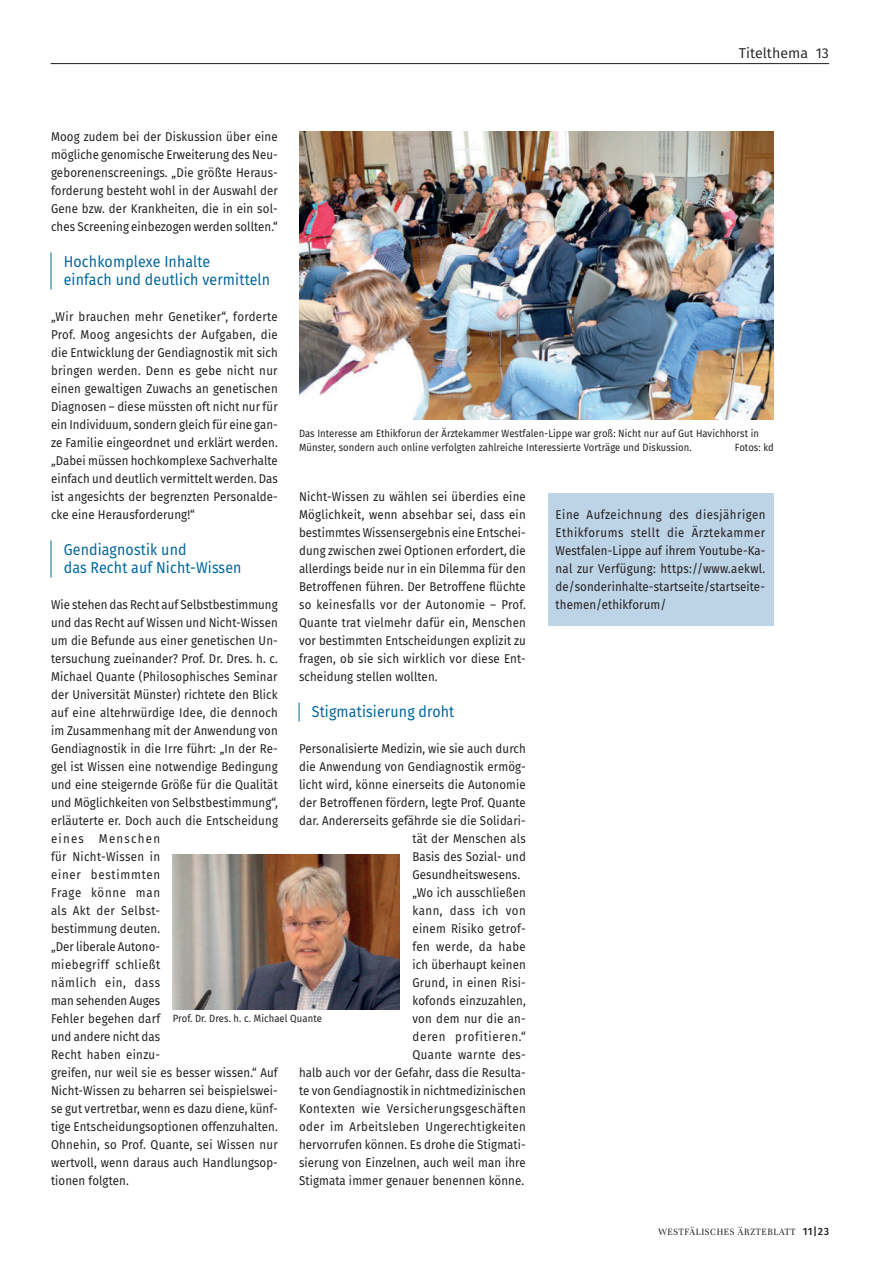
<style>
.page{position:relative;width:893px;height:1263px;background:#fff}
.page>*{position:absolute;margin:0;border:0;box-sizing:border-box;transform-origin:0 0}
.t1{font:15.75px/18px "Fira Sans";letter-spacing:.01em;color:#00679d;scale:.9 1}
.t2{font:14.25px "Fira Sans";color:#231f20}
.t3{font:12.75px/18px "Fira Sans";letter-spacing:.01em;color:#231f20;text-align:justify;scale:.9 1}
.t4{font:12.75px "Fira Sans";letter-spacing:.04em;color:#231f20;scale:.9 1}
.t5{font:12.75px "Fira Sans";letter-spacing:.03em;color:#231f20;scale:.9 1}
.t6{font:12.75px "Fira Sans";letter-spacing:.035em;color:#231f20;scale:.9 1}
.t7{font:12.75px "Fira Sans";letter-spacing:.065em;color:#231f20;scale:.9 1}
.t8{font:12.75px "Fira Sans";letter-spacing:.045em;color:#231f20;scale:.9 1}
.t9{font:10.5px/13.5px "Fira Sans";letter-spacing:.01em;color:#231f20;scale:.9 1}
.t10{font:10.5px "Unna";letter-spacing:.07em;color:#231f20;scale:.9 1}
.s1{font-family:"Fira Sans";font-weight:500}
</style>
<div class="page">
<div style="left:548px;top:493px;width:225px;height:133px;background:#bdd3e6"></div>
<hr style="left:51px;top:63px;width:778px;height:1px;background:#231f20">
<img style="left:173px;top:855px;width:227px;height:154px">
<hr style="left:51px;top:253px;width:1px;height:36px;background:#00679d">
<hr style="left:51px;top:541px;width:1px;height:36px;background:#00679d">
<svg style="left:299px;top:703px;width:1px;height:18px"></svg>
<img style="left:299px;top:132px;width:475px;height:287px">
<p class="t2" style="left:739px;top:43px;width:91px">Titelthema 13</p>
<p class="t3" style="left:51px;top:128px;width:253px">Moog zudem bei der Diskussion über eine mögliche genomische Erweiterung des Neu&shy;geborenenscreenings. „Die größte Heraus&shy;forderung besteht wohl in der Auswahl der Gene bzw. der Krankheiten, die in ein sol&shy;ches Screening einbezogen werden sollten.“</p>
<p class="t1" style="left:64px;top:252px;width:231px">Hochkomplexe Inhalte<br>einfach und deutlich vermitteln</p>
<p class="t3" style="left:51px;top:308px;width:254px">„Wir brauchen mehr Genetiker“, forderte Prof. Moog angesichts der Aufgaben, die die Entwicklung der Gendiagnostik mit sich bringen werden. Denn es gebe nicht nur einen gewaltigen Zuwachs an genetischen Diagnosen – diese müssten oft nicht nur für ein Individuum, sondern gleich für eine gan&shy;ze Familie eingeordnet und erklärt werden. „Dabei müssen hochkomplexe Sachverhalte einfach und deutlich vermittelt werden. Das ist angesichts der begrenzten Personalde&shy;cke eine Herausforderung!“</p>
<p class="t1" style="left:64px;top:540px;width:199px">Gendiagnostik und<br>das Recht auf Nicht-Wissen</p>
<p class="t3" style="left:51px;top:596px;width:254px;text-align:left">Wie stehen das Recht auf Selbstbestimmung und das Recht auf Wissen und Nicht-Wissen um die Befunde aus einer genetischen Un&shy;tersuchung zueinander? Prof. Dr. Dres. h. c.<br>Michael Quante (Philosophisches Seminar der Universität Münster) richtete den Blick auf eine altehrwürdige Idee, die dennoch im Zusammenhang mit der Anwendung von<br>Gendiagnostik in die Irre führt: „In der Re&shy;gel ist Wissen eine notwendige Bedingung und eine steigernde Größe für die Qualität und Möglichkeiten von Selbstbestimmung“, erläuterte er. Doch auch die Entscheidung eines Menschen<br>für Nicht-Wissen in<br>einer bestimmten<br>Frage könne man<br>als Akt der Selbst-<br>bestimmung deuten.<br>„Der liberale Autono-<br>miebegriff schließt<br>nämlich ein, dass<br>man sehenden Auges<br>Fehler begehen darf<br>und andere nicht das<br>Recht haben einzu-<br>greifen, nur weil sie es besser wissen.“ Auf<br>Nicht-Wissen zu beharren sei beispielswei&shy;se gut vertretbar, wenn es dazu diene, künf&shy;tige Entscheidungsoptionen offenzuhalten.<br>Ohnehin, so Prof. Quante, sei Wissen nur wertvoll, wenn daraus auch Handlungsop&shy;tionen folgten.</p>
<p class="t9" style="left:299px;top:427px;width:513px">Das Interesse am Ethikforun der Ärztekammer Westfalen-Lippe war groß: Nicht nur auf Gut Havichhorst in<br>Münster, sondern auch online verfolgten zahlreiche Interessierte Vorträge und Diskussion.</p>
<p class="t9" style="left:735px;top:440px;width:45px">Fotos: kd</p>
<p class="t3" style="left:299px;top:488px;width:254px">Nicht-Wissen zu wählen sei überdies eine Möglichkeit, wenn absehbar sei, dass ein bestimmtes Wissensergebnis eine Entschei&shy;dung zwischen zwei Optionen erfordert, die allerdings beide nur in ein Dilemma für den Betroffenen führen. Der Betroffene flüchte so keinesfalls vor der Autonomie – Prof.<br>Quante trat vielmehr dafür ein, Menschen vor bestimmten Entscheidungen explizit zu fragen, ob sie sich wirklich vor diese Ent&shy;scheidung stellen wollten.</p>
<p class="t1" style="left:312px;top:702px;width:160px">Stigmatisierung droht</p>
<p class="t3" style="left:299px;top:740px;width:253px">Personalisierte Medizin, wie sie auch durch</p>
<p class="t3" style="left:299px;top:758px;width:253px">die Anwendung von Gendiagnostik ermög-</p>
<p class="t3" style="left:299px;top:776px;width:253px">licht wird, könne einerseits die Autonomie</p>
<p class="t3" style="left:299px;top:794px;width:253px">der Betroffenen fördern, legte Prof. Quante</p>
<p class="t3" style="left:299px;top:812px;width:253px">dar. Andererseits gefährde sie die Solidari-</p>
<p class="t3" style="left:412px;top:830px;width:127px">tät der Menschen als</p>
<p class="t3" style="left:412px;top:848px;width:127px">Basis des Sozial- und</p>
<p class="t3" style="left:412px;top:866px;width:121px">Gesundheitswesens.</p>
<p class="t3" style="left:412px;top:884px;width:127px">„Wo ich ausschließen</p>
<p class="t8" style="left:412px;top:901px;width:127px">kann, dass ich von</p>
<p class="t3" style="left:412px;top:920px;width:127px">einem Risiko getrof-</p>
<p class="t6" style="left:412px;top:937px;width:127px">fen werde, da habe</p>
<p class="t3" style="left:412px;top:956px;width:127px">ich überhaupt keinen</p>
<p class="t3" style="left:412px;top:974px;width:127px">Grund, in einen Risi-</p>
<p class="t3" style="left:412px;top:992px;width:128px">kofonds einzuzahlen,</p>
<p class="t3" style="left:412px;top:1010px;width:127px">von dem nur die an-</p>
<p class="t7" style="left:412px;top:1027px;width:127px">deren profitieren.“</p>
<p class="t6" style="left:412px;top:1045px;width:127px">Quante warnte des-</p>
<p class="t3" style="left:299px;top:1064px;width:253px">halb auch vor der Gefahr, dass die Resulta-</p>
<p class="t3" style="left:299px;top:1082px;width:253px">te von Gendiagnostik in nichtmedizinischen</p>
<p class="t4" style="left:299px;top:1099px;width:253px">Kontexten wie Versicherungsgeschäften</p>
<p class="t5" style="left:299px;top:1117px;width:253px">oder im Arbeitsleben Ungerechtigkeiten</p>
<p class="t3" style="left:299px;top:1136px;width:253px">hervorrufen können. Es drohe die Stigmati-</p>
<p class="t3" style="left:299px;top:1154px;width:253px">sierung von Einzelnen, auch weil man ihre</p>
<p class="t3" style="left:299px;top:1172px;width:252px">Stigmata immer genauer benennen könne.</p>
<p class="t3" style="left:556px;top:506px;width:235px">Eine Aufzeichnung des diesjährigen Ethikforums stellt die Ärztekammer Westfalen-Lippe auf ihrem Youtube-Ka&shy;nal zur Verfügung: https://www.aekwl. de/sonderinhalte-startseite/startseite&shy;themen/ethikforum/</p>
<p class="t9" style="left:173px;top:1011px;width:167px">Prof. Dr. Dres. h. c. Michael Quante</p>
<p class="t10" style="left:659px;top:1224px;width:191px">WESTFÄLISCHES ÄRZTEBLATT <span class="s1">11|23</span></p>
</div>
